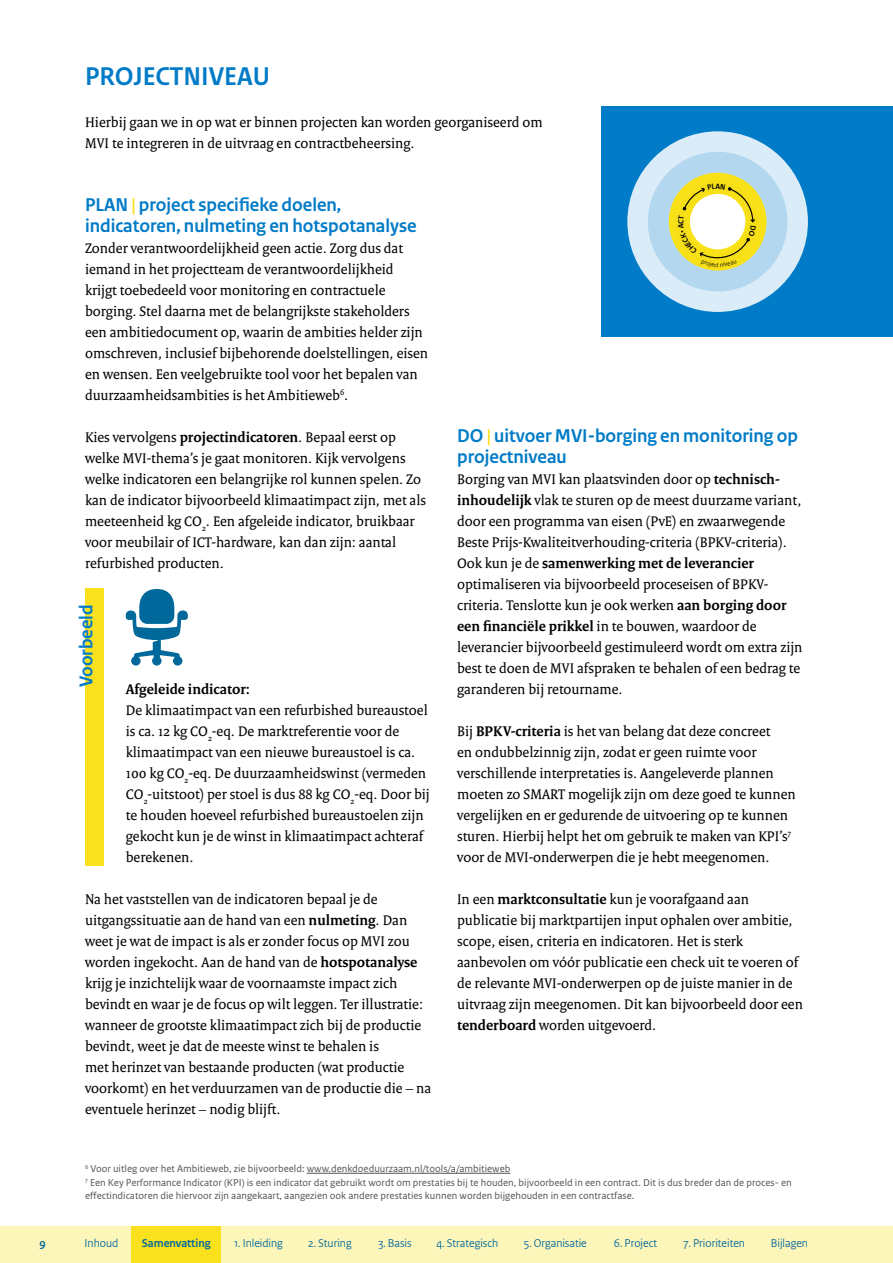
<style>
.page{position:relative;width:893px;height:1263px;background:#fff}
.page>*{position:absolute;margin:0;border:0;box-sizing:border-box;transform-origin:0 0}
.t1{font:700 27px "Rijksoverheid Sans Heading";color:#007bc7}
.t2{font:700 19.5px/21px "Rijksoverheid Sans Heading";color:#007bc7}
.t3{font:15px/21px "Rijksoverheid Serif";color:#000}
.t4{font:700 15px "Rijksoverheid Serif";color:#000}
.t5{font:12px "Rijksoverheid Sans Heading";color:#01689b}
.t6{font:700 12px "Rijksoverheid Sans Heading";color:#01689b}
.t7{font:10.5px/13.5px "Rijksoverheid Sans Text";color:#535353}
.t8{font:6.45px "Rijksoverheid Sans Heading";color:#000}
.s1{color:#f9e11e}
.s2{font-weight:700}
</style>
<div class="page">
<div style="left:0;top:1226px;width:893px;height:37px;background:#fdf6bb"></div>
<div style="left:132px;top:1226px;width:89px;height:37px;background:#f9e11e"></div>
<div style="left:601px;top:106px;width:292px;height:231px;background:#007bc7"></div>
<div style="left:627px;top:131px;width:181px;height:181px;background:#d9ecf8;border-radius:50%"></div>
<div style="left:85px;top:589px;width:19px;height:277px;background:#f9e11e"></div>
<svg style="left:126px;top:589px;width:62px;height:76px"></svg>
<hr style="left:307px;top:1173px;width:204px;height:1px;background:#535353">
<svg style="left:648px;top:152px;width:139px;height:144px"></svg>
<p class="t1" style="left:85px;top:61px;width:187px">PROJECTNIVEAU</p>
<p class="t3" style="left:85px;top:111px;width:459px">Hierbij gaan we in op wat er binnen projecten kan worden georganiseerd om<br>MVI te integreren in de uitvraag en contractbeheersing.</p>
<p class="t2" style="left:85px;top:194px;width:333px">PLAN <span class="s1">|</span> project specifieke doelen, indicatoren, nulmeting en hotspotanalyse</p>
<p class="t3" style="left:85px;top:237px;width:345px">Zonder verantwoordelijkheid geen actie. Zorg dus dat iemand in het projectteam de verantwoordelijkheid krijgt toebedeeld voor monitoring en contractuele borging. Stel daarna met de belangrijkste stakeholders een ambitiedocument op, waarin de ambities helder zijn omschreven, inclusief bijbehorende doelstellingen, eisen en wensen. Een veelgebruikte tool voor het bepalen van duurzaamheidsambities is het Ambitieweb<sup>6</sup>.</p>
<p class="t3" style="left:85px;top:426px;width:342px">Kies vervolgens <span class="s2">projectindicatoren</span>. Bepaal eerst op welke MVI-thema’s je gaat monitoren. Kijk vervolgens welke indicatoren een belangrijke rol kunnen spelen. Zo kan de indicator bijvoorbeeld klimaatimpact zijn, met als meeteenheid kg CO<sub>2</sub>. Een afgeleide indicator, bruikbaar voor meubilair of ICT-hardware, kan dan zijn: aantal refurbished producten.</p>
<p class="t2" style="left:76px;top:687px;width:85px;rotate:-90deg">Voorbeeld</p>
<p class="t4" style="left:126px;top:680px;width:126px">Afgeleide indicator:</p>
<p class="t3" style="left:126px;top:699px;width:305px">De klimaatimpact van een refurbished bureaustoel is ca. 12 kg CO<sub>2</sub>-eq. De marktreferentie voor de klimaatimpact van een nieuwe bureaustoel is ca.<br>100 kg CO<sub>2</sub>-eq. De duurzaamheidswinst (vermeden CO<sub>2</sub>-uitstoot) per stoel is dus 88 kg CO<sub>2</sub>-eq. Door bij te houden hoeveel refurbished bureaustoelen zijn gekocht kun je de winst in klimaatimpact achteraf berekenen.</p>
<p class="t3" style="left:85px;top:888px;width:348px">Na het vaststellen van de indicatoren bepaal je de uitgangssituatie aan de hand van een <span class="s2">nulmeting</span>. Dan weet je wat de impact is als er zonder focus op MVI zou worden ingekocht. Aan de hand van de <span class="s2">hotspotanalyse </span>krijg je inzichtelijk waar de voornaamste impact zich bevindt en waar je de focus op wilt leggen. Ter illustratie: wanneer de grootste klimaatimpact zich bij de productie bevindt, weet je dat de meeste winst te behalen is<br>met herinzet van bestaande producten (wat productie voorkomt) en het verduurzamen van de productie die – na eventuele herinzet – nodig blijft.</p>
<p class="t8" style="left:717px;top:261px;width:4px">t</p>
<p class="t2" style="left:457px;top:425px;width:342px">DO <span class="s1">|</span> uitvoer MVI-borging en monitoring op projectniveau</p>
<p class="t3" style="left:457px;top:468px;width:347px">Borging van MVI kan plaatsvinden door op <span class="s2">technisch&shy;inhoudelijk</span> vlak te sturen op de meest duurzame variant, door een programma van eisen (PvE) en zwaarwegende Beste Prijs-Kwaliteitverhouding-criteria (BPKV-criteria).<br>Ook kun je de <span class="s2">samenwerking met de leverancier </span>optimaliseren via bijvoorbeeld proceseisen of BPKV&shy;criteria. Tenslotte kun je ook werken <span class="s2">aan borging door een financiële prikkel</span> in te bouwen, waardoor de leverancier bijvoorbeeld gestimuleerd wordt om extra zijn best te doen de MVI afspraken te behalen of een bedrag te garanderen bij retourname.</p>
<p class="t3" style="left:457px;top:720px;width:340px">Bij <span class="s2">BPKV-criteria</span> is het van belang dat deze concreet<br>en ondubbelzinnig zijn, zodat er geen ruimte voor verschillende interpretaties is. Aangeleverde plannen moeten zo SMART mogelijk zijn om deze goed te kunnen vergelijken en er gedurende de uitvoering op te kunnen sturen. Hierbij helpt het om gebruik te maken van KPI’s<sup>7 </sup>voor de MVI-onderwerpen die je hebt meegenomen.</p>
<p class="t3" style="left:457px;top:888px;width:347px">In een <span class="s2">marktconsultatie</span> kun je voorafgaand aan publicatie bij marktpartijen input ophalen over ambitie, scope, eisen, criteria en indicatoren. Het is sterk aanbevolen om vóór publicatie een check uit te voeren of de relevante MVI-onderwerpen op de juiste manier in de uitvraag zijn meegenomen. Dit kan bijvoorbeeld door een <span class="s2">tenderboard</span> worden uitgevoerd.</p>
<p class="t7" style="left:85px;top:1162px;width:427px"><sup>6</sup> Voor uitleg over het Ambitieweb, zie bijvoorbeeld: www.denkdoeduurzaam.nl/tools/a/ambitieweb</p>
<p class="t7" style="left:85px;top:1176px;width:708px"><sup>7</sup> Een Key Performance Indicator (KPI) is een indicator dat gebruikt wordt om prestaties bij te houden, bijvoorbeeld in een contract. Dit is dus breder dan de proces- en effectindicatoren die hiervoor zijn aangekaart, aangezien ook andere prestaties kunnen worden bijgehouden in een contractfase.</p>
<p class="t6" style="left:39px;top:1236px;width:8px">9</p>
<p class="t5" style="left:85px;top:1236px;width:35px">Inhoud</p>
<p class="t6" style="left:142px;top:1236px;width:70px">Samenvatting</p>
<p class="t5" style="left:234px;top:1236px;width:50px">1. Inleiding</p>
<p class="t5" style="left:308px;top:1236px;width:45px">2. Sturing</p>
<p class="t5" style="left:378px;top:1236px;width:35px">3. Basis</p>
<p class="t5" style="left:436px;top:1236px;width:63px">4. Strategisch</p>
<p class="t5" style="left:524px;top:1236px;width:64px">5. Organisatie</p>
<p class="t5" style="left:614px;top:1236px;width:45px">6. Project</p>
<p class="t5" style="left:683px;top:1236px;width:63px">7. Prioriteiten</p>
<p class="t5" style="left:771px;top:1236px;width:39px">Bijlagen</p>
</div>
